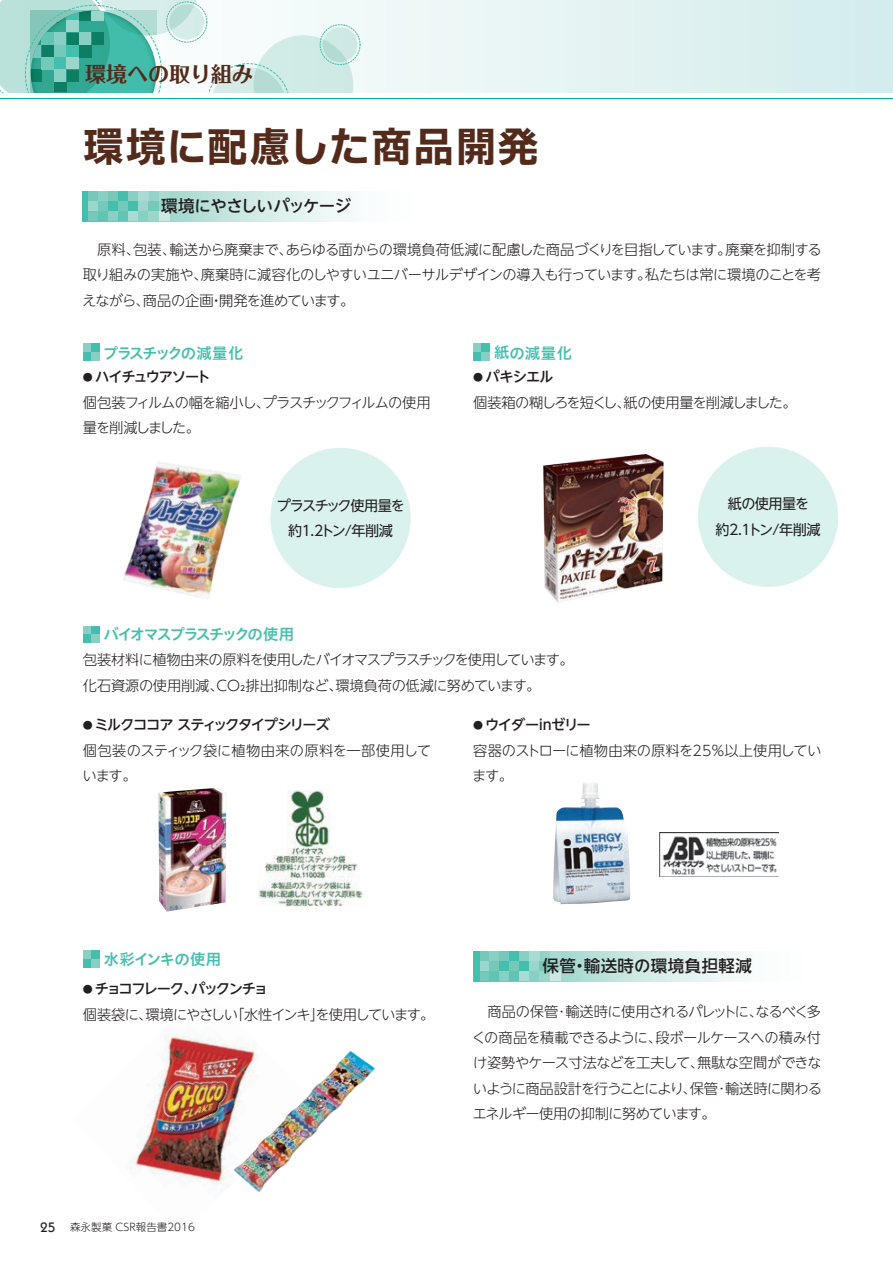
<style>
.page{position:relative;width:893px;height:1263px;background:#fff}
.page>*{position:absolute;margin:0;border:0;box-sizing:border-box;transform-origin:0 0}
.t1{font:41.25px "Ro NOW Std GE";letter-spacing:.02em;color:#542b1a}
.t2{font:700 21px "Folk Pro";color:#542b1a}
.t3{font:500 16.35px "UD Shin Go NT Pro";letter-spacing:.02em;color:#231f20}
.t4{font:500 16.35px "UD Shin Go NT Pro";letter-spacing:-.035em;color:#231f20}
.t5{font:15.45px "Hiragino UD Sans Std N W6";letter-spacing:-.14em;color:#45bfad}
.t6{font:15.45px "Hiragino UD Sans Std N W6";letter-spacing:-.12em;color:#45bfad}
.t7{font:15.45px "Hiragino UD Sans Std N W6";letter-spacing:-.04em;color:#45bfad}
.t8{font:15.45px "Hiragino UD Sans Std N W6";letter-spacing:-.095em;color:#45bfad}
.t9{font:300 14.25px/25.5px "UD Shin Go NT Pro";letter-spacing:-.05em;color:#231f20;text-align:justify}
.t10{font:300 14.25px/25.5px "UD Shin Go NT Pro";letter-spacing:-.075em;color:#231f20}
.t11{font:300 14.25px/25.5px "UD Shin Go NT Pro";letter-spacing:-.005em;color:#231f20}
.t12{font:300 14.25px/25.5px "UD Shin Go NT Pro";letter-spacing:-.015em;color:#231f20}
.t13{font:14.25px/25.5px "UD Shin Go NT Pro";letter-spacing:-.09em;color:#231f20;text-align:center}
.t14{font:14.25px/25.5px "UD Shin Go NT Pro";letter-spacing:-.035em;color:#231f20;text-align:center}
.t15{font:300 10.5px "UD Shin Go Pro";color:#231f20}
.s1{font-weight:500;font-size:10.05px}
.s2{font-weight:500}
.s3{font-family:"ITC Kabel Std";font-weight:500;font-size:13.8px}
</style>
<div class="page">
<div style="left:83px;top:344px;width:8px;height:8px;background:#88cfc4"></div>
<div style="left:83px;top:352px;width:8px;height:8px;background:#45bfad"></div>
<div style="left:91px;top:344px;width:9px;height:8px;background:#45bfad"></div>
<div style="left:91px;top:352px;width:9px;height:8px;background:#88cfc4"></div>
<div style="left:473px;top:344px;width:9px;height:8px;background:#88cfc4"></div>
<div style="left:473px;top:352px;width:9px;height:8px;background:#45bfad"></div>
<div style="left:482px;top:344px;width:8px;height:8px;background:#45bfad"></div>
<div style="left:482px;top:352px;width:8px;height:8px;background:#88cfc4"></div>
<div style="left:83px;top:635px;width:8px;height:8px;background:#45bfad"></div>
<div style="left:91px;top:635px;width:9px;height:8px;background:#88cfc4"></div>
<div style="left:83px;top:950px;width:8px;height:9px;background:#88cfc4"></div>
<div style="left:83px;top:959px;width:8px;height:8px;background:#45bfad"></div>
<div style="left:91px;top:950px;width:9px;height:9px;background:#45bfad"></div>
<div style="left:91px;top:959px;width:9px;height:8px;background:#88cfc4"></div>
<div style="left:698px;top:447px;width:140px;height:139px;background:#daf2ee;border-radius:50%"></div>
<svg style="left:149px;top:191px;width:205px;height:30px"></svg>
<div style="left:88px;top:191px;width:10px;height:10px;background:#75c9bb"></div>
<div style="left:88px;top:201px;width:10px;height:10px;background:#9bd6cb"></div>
<div style="left:88px;top:211px;width:10px;height:10px;background:#75c9bb"></div>
<div style="left:98px;top:191px;width:10px;height:10px;background:#88cfc4"></div>
<div style="left:98px;top:201px;width:10px;height:10px;background:#75c9bb"></div>
<div style="left:98px;top:211px;width:10px;height:10px;background:#61c4b4"></div>
<div style="left:108px;top:191px;width:10px;height:10px;background:#75c9bb"></div>
<div style="left:108px;top:201px;width:10px;height:10px;background:#45bfad"></div>
<div style="left:108px;top:211px;width:10px;height:10px;background:#88cfc4"></div>
<div style="left:118px;top:191px;width:11px;height:10px;background:#45bfad"></div>
<div style="left:118px;top:201px;width:11px;height:10px;background:#75c9bb"></div>
<div style="left:118px;top:211px;width:11px;height:10px;background:#61c4b4"></div>
<div style="left:129px;top:191px;width:10px;height:10px;background:#88cfc4"></div>
<div style="left:129px;top:201px;width:10px;height:10px;background:#45bfad"></div>
<div style="left:129px;top:211px;width:10px;height:10px;background:#aadbd2"></div>
<div style="left:139px;top:201px;width:10px;height:10px;background:#9bd6cb"></div>
<div style="left:139px;top:211px;width:10px;height:10px;background:#88cfc4"></div>
<div style="left:149px;top:201px;width:10px;height:10px;background:#75c9bb"></div>
<div style="left:149px;top:211px;width:10px;height:10px;background:#9bd6cb"></div>
<div style="left:159px;top:201px;width:10px;height:10px;background:#9bd6cb"></div>
<div style="left:159px;top:211px;width:10px;height:10px;background:#cbe8e2"></div>
<div style="left:139px;top:191px;width:10px;height:10px;background:#aadbd2"></div>
<div style="left:159px;top:191px;width:10px;height:10px;background:#aadbd2"></div>
<div style="left:169px;top:201px;width:10px;height:10px;background:#aadbd2"></div>
<div style="left:83px;top:191px;width:5px;height:30px;background:#45bfad"></div>
<svg style="left:540px;top:951px;width:205px;height:30px"></svg>
<div style="left:479px;top:951px;width:10px;height:10px;background:#75c9bb"></div>
<div style="left:479px;top:961px;width:10px;height:10px;background:#9bd6cb"></div>
<div style="left:479px;top:971px;width:10px;height:10px;background:#75c9bb"></div>
<div style="left:489px;top:951px;width:10px;height:10px;background:#88cfc4"></div>
<div style="left:489px;top:961px;width:10px;height:10px;background:#75c9bb"></div>
<div style="left:489px;top:971px;width:10px;height:10px;background:#61c4b4"></div>
<div style="left:499px;top:951px;width:10px;height:10px;background:#75c9bb"></div>
<div style="left:499px;top:961px;width:10px;height:10px;background:#45bfad"></div>
<div style="left:499px;top:971px;width:10px;height:10px;background:#88cfc4"></div>
<div style="left:509px;top:951px;width:11px;height:10px;background:#45bfad"></div>
<div style="left:509px;top:961px;width:11px;height:10px;background:#75c9bb"></div>
<div style="left:509px;top:971px;width:11px;height:10px;background:#61c4b4"></div>
<div style="left:520px;top:951px;width:10px;height:10px;background:#88cfc4"></div>
<div style="left:520px;top:961px;width:10px;height:10px;background:#45bfad"></div>
<div style="left:520px;top:971px;width:10px;height:10px;background:#aadbd2"></div>
<div style="left:530px;top:961px;width:10px;height:10px;background:#9bd6cb"></div>
<div style="left:530px;top:971px;width:10px;height:10px;background:#88cfc4"></div>
<div style="left:540px;top:961px;width:10px;height:10px;background:#75c9bb"></div>
<div style="left:540px;top:971px;width:10px;height:10px;background:#9bd6cb"></div>
<div style="left:550px;top:961px;width:10px;height:10px;background:#9bd6cb"></div>
<div style="left:550px;top:971px;width:10px;height:10px;background:#cbe8e2"></div>
<div style="left:530px;top:951px;width:10px;height:10px;background:#aadbd2"></div>
<div style="left:550px;top:951px;width:10px;height:10px;background:#aadbd2"></div>
<div style="left:560px;top:961px;width:10px;height:10px;background:#aadbd2"></div>
<div style="left:474px;top:951px;width:5px;height:30px;background:#45bfad"></div>
<div style="left:271px;top:448px;width:139px;height:140px;background:#daf2ee;border-radius:50%"></div>
<img style="left:83px;top:462px;width:206px;height:173px">
<img style="left:543px;top:453px;width:121px;height:149px">
<img style="left:258px;top:790px;width:105px;height:116px">
<img style="left:158px;top:788px;width:68px;height:123px">
<img style="left:130px;top:1034px;width:117px;height:151px">
<img style="left:211px;top:1046px;width:164px;height:147px">
<img style="left:553px;top:783px;width:78px;height:121px">
<img style="left:660px;top:833px;width:118px;height:43px">
<svg style="left:198px;top:0;width:695px;height:92px"></svg>
<div style="left:169px;top:4px;width:35px;height:36px;background:#d4ece8;border-radius:50%"></div>
<div style="left:166px;top:2px;width:41px;height:40px;border:1px dashed #45bfad;border-radius:50%"></div>
<div style="left:323px;top:27px;width:34px;height:35px;background:#cfe9e5;border-radius:50%"></div>
<div style="left:320px;top:24px;width:40px;height:41px;border:1px dashed #45bfad;border-radius:50%"></div>
<svg style="left:206px;top:35px;width:147px;height:57px"></svg>
<svg style="left:0;top:0;width:198px;height:92px"></svg>
<hr style="left:0;top:98px;width:893px;height:1px;background:#00b2ad">
<h2 class="t2" style="left:85px;top:56px;width:169px">環境への取り組み</h2>
<h1 class="t1" style="left:83px;top:119px;width:457px">環境に配慮した商品開発</h1>
<p class="t4" style="left:161px;top:193px;width:191px">環境にやさしいパッケージ</p>
<p class="t9" style="left:82px;top:236px;width:741px;text-indent:15px">原料、包装、輸送から廃棄まで、あらゆる面からの環境負荷低減に配慮した商品づくりを目指しています。廃棄を抑制する取り組みの実施や、廃棄時に減容化のしやすいユニバーサルデザインの導入も行っています。私たちは常に環境のことを考えながら、商品の企画・開発を進めています。</p>
<p class="t6" style="left:103px;top:341px;width:142px">プラスチックの減量化</p>
<p class="t10" style="left:83px;top:364px;width:349px"><span class="s1">●</span> <span class="s2">ハイチュウアソート<br></span>個包装フィルムの幅を縮小し、プラスチックフィルムの使用量を削減しました。</p>
<p class="t8" style="left:494px;top:341px;width:80px">紙の減量化</p>
<p class="t10" style="left:473px;top:364px;width:325px"><span class="s1">●</span> <span class="s2">パキシエル<br></span>個装箱の糊しろを短くし、紙の使用量を削減しました。</p>
<p class="t13" style="left:277px;top:492px;width:130px">プラスチック使用量を約1.2トン/年削減</p>
<p class="t5" style="left:103px;top:623px;width:192px">バイオマスプラスチックの使用</p>
<p class="t9" style="left:83px;top:646px;width:492px">包装材料に植物由来の原料を使用したバイオマスプラスチックを使用しています。化石資源の使用削減、CO₂排出抑制など、環境負荷の低減に努めています。</p>
<p class="t14" style="left:716px;top:491px;width:106px">紙の使用量を約2.1トン/年削減</p>
<p class="t11" style="left:83px;top:712px;width:350px"><span class="s1">●</span> <span class="s2">ミルクココアスティックタイプシリーズ<br></span>個包装のスティック袋に植物由来の原料を一部使用しています。</p>
<p class="t12" style="left:472px;top:712px;width:351px"><span class="s1">●</span> <span class="s2">ウイダーｉｎゼリー<br></span>容器のストローに植物由来の原料を25％以上使用しています。</p>
<p class="t7" style="left:104px;top:947px;width:119px">水彩インキの使用</p>
<p class="t10" style="left:83px;top:976px;width:353px"><span class="s1">●</span> <span class="s2">チョコフレーク、パックンチョ<br></span>個装袋に、環境にやさしい「水性インキ」を使用しています。</p>
<p class="t15" style="left:40px;top:1219px;width:156px"><span class="s3">25</span> 森永製菓 CSR報告書2016</p>
<p class="t3" style="left:542px;top:953px;width:211px">保管・輸送時の環境負担軽減</p>
<p class="t9" style="left:472px;top:998px;width:351px">　商品の保管･輸送時に使用されるパレットに、なるべく多くの商品を積載できるように、段ボールケースへの積み付け姿勢やケース寸法などを工夫して、無駄な空間ができないように商品設計を行うことにより、保管･輸送時に関わるエネルギー使用の抑制に努めています。</p>
</div>
